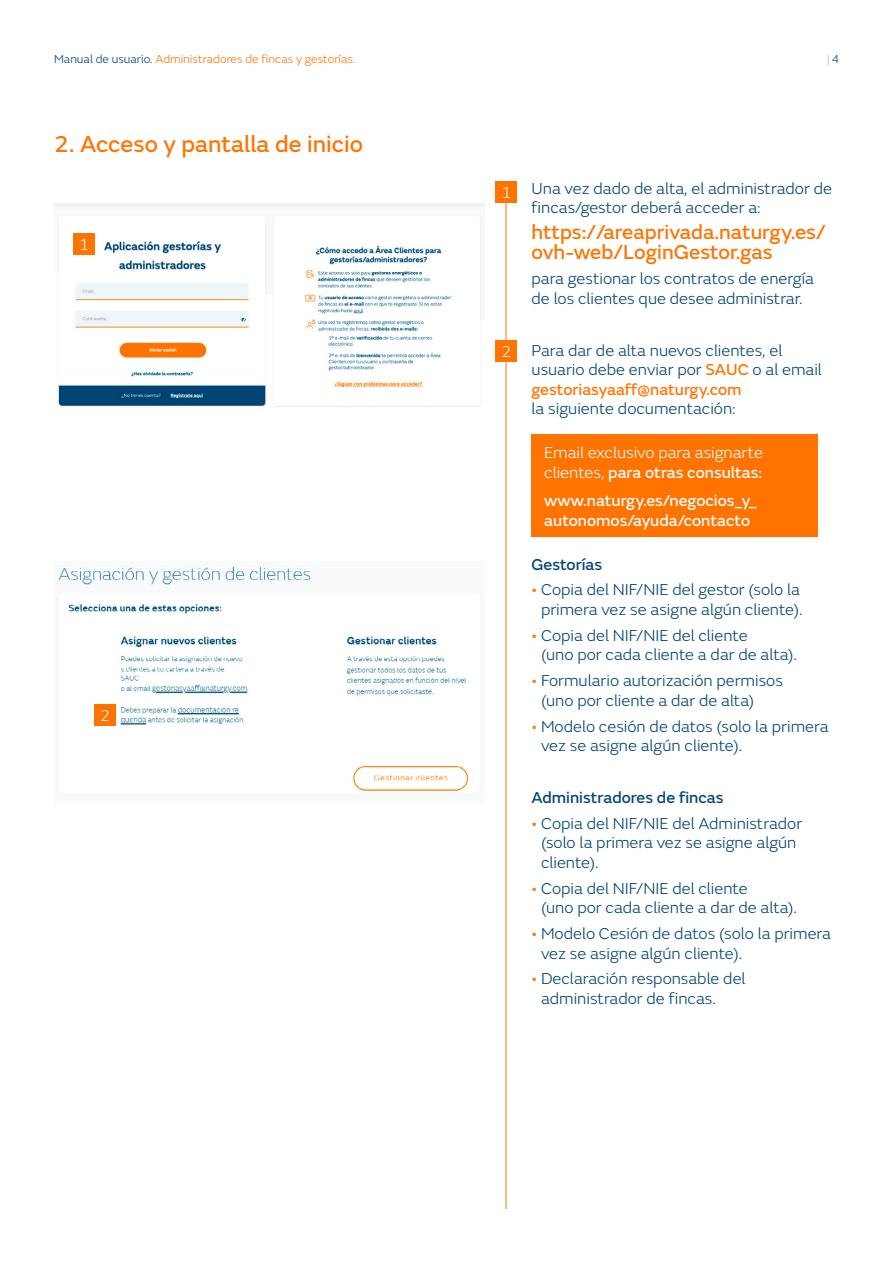
<style>
.page{position:relative;width:893px;height:1263px;background:#fff}
.page>*{position:absolute;margin:0;border:0;box-sizing:border-box;transform-origin:0 0}
.t1{font:24px "FS Emeric Core";color:#ff7300}
.t2{font:21px/19.5px "FS Emeric Core";color:#ff7300}
.t3{font:300 16.5px/19.5px "FS Emeric";color:#004373}
.t4{font:16.5px/28.3px "FS Emeric Core";color:#fff}
.t5{font:16.5px "FS Emeric Core";color:#004373}
.t6{font:300 16.5px "FS Emeric";color:#fff}
.t7{font:16.5px "FS Emeric Core";color:#ff7300}
.t8{font:300 12px "FS Emeric";color:#ff7300}
.t9{font:100 12px "FS Emeric";color:#ff7300}
.s1{color:#004373}
.s2{font-weight:300;color:#004373}
.s3{font-family:"FS Emeric Core";font-weight:400;color:#ff7300}
.s4{font-family:"FS Emeric";font-weight:300}
.s5{color:#ff7300}
</style>
<div class="page">
<img style="left:54px;top:203px;width:431px;height:204px">
<img style="left:57px;top:565px;width:425px;height:226px">
<hr style="left:506px;top:188px;width:1px;height:1021px;background:#ff7300">
<div style="left:74px;top:233px;width:21px;height:21px;background:#ff7300"></div>
<div style="left:496px;top:340px;width:21px;height:21px;background:#ff7300"></div>
<div style="left:95px;top:704px;width:21px;height:21px;background:#ff7300"></div>
<div style="left:496px;top:182px;width:21px;height:21px;background:#ff7300"></div>
<div style="left:531px;top:435px;width:287px;height:102px;background:#ff7300"></div>
<p class="t8" style="left:54px;top:51px;width:303px"><span class="s1">Manual de usuario.</span> Administradores de fincas y gestorías.</p>
<p class="t9" style="left:827px;top:51px;width:13px">| <span class="s2">4</span></p>
<h1 class="t1" style="left:54px;top:126px;width:310px">2. Acceso y pantalla de inicio</h1>
<p class="t6" style="left:79px;top:233px;width:11px">1</p>
<p class="t6" style="left:100px;top:704px;width:11px">2</p>
<p class="t6" style="left:501px;top:182px;width:11px">1</p>
<p class="t6" style="left:501px;top:340px;width:11px">2</p>
<p class="t3" style="left:531px;top:178px;width:302px">Una vez dado de alta, el administrador de fincas/gestor deberá acceder a:</p>
<p class="t2" style="left:531px;top:221px;width:296px">https://areaprivada.naturgy.es/ ovh-web/LoginGestor.gas</p>
<p class="t3" style="left:531px;top:268px;width:284px">para gestionar los contratos de energía de los clientes que desee administrar.</p>
<p class="t3" style="left:531px;top:340px;width:292px">Para dar de alta nuevos clientes, el usuario debe enviar por <span class="s3">SAUC</span> o al email</p>
<p class="t7" style="left:531px;top:377px;width:212px">gestoriasyaaff@naturgy.com</p>
<p class="t3" style="left:531px;top:398px;width:206px">la siguiente documentación:</p>
<p class="t6" style="left:544px;top:441px;width:220px">Email exclusivo para asignarte</p>
<p class="t4" style="left:544px;top:457px;width:219px"><span class="s4">clientes,</span> para otras consultas: www.naturgy.es/negocios_y_</p>
<p class="t4" style="left:544px;top:505px;width:207px">autonomos/ayuda/contacto</p>
<p class="t5" style="left:531px;top:552px;width:72px">Gestorías</p>
<p class="t3" style="left:531px;top:579px;width:273px;text-align:center"><span class="s5">•</span> Copia del NIF/NIE del gestor (solo la primera vez se asigne algún cliente).</p>
<p class="t3" style="left:541px;top:625px;width:258px;text-indent:-9px"><span class="s5">•</span> Copia del NIF/NIE del cliente<br>(uno por cada cliente a dar de alta).</p>
<p class="t3" style="left:541px;top:670px;width:243px;text-indent:-9px"><span class="s5">•</span> Formulario autorización permisos (uno por cliente a dar de alta)</p>
<p class="t3" style="left:541px;top:716px;width:289px;text-indent:-9px"><span class="s5">•</span> Modelo cesión de datos (solo la primera vez se asigne algún cliente).</p>
<p class="t5" style="left:531px;top:785px;width:194px">Administradores de fincas</p>
<p class="t3" style="left:541px;top:813px;width:263px;text-indent:-9px"><span class="s5">•</span> Copia del NIF/NIE del Administrador (solo la primera vez se asigne algún cliente).</p>
<p class="t3" style="left:541px;top:878px;width:258px;text-indent:-9px"><span class="s5">•</span> Copia del NIF/NIE del cliente<br>(uno por cada cliente a dar de alta).</p>
<p class="t3" style="left:541px;top:923px;width:291px;text-indent:-9px"><span class="s5">•</span> Modelo Cesión de datos (solo la primera vez se asigne algún cliente).</p>
<p class="t3" style="left:541px;top:968px;width:206px;text-indent:-9px"><span class="s5">•</span> Declaración responsable del administrador de fincas.</p>
</div>
